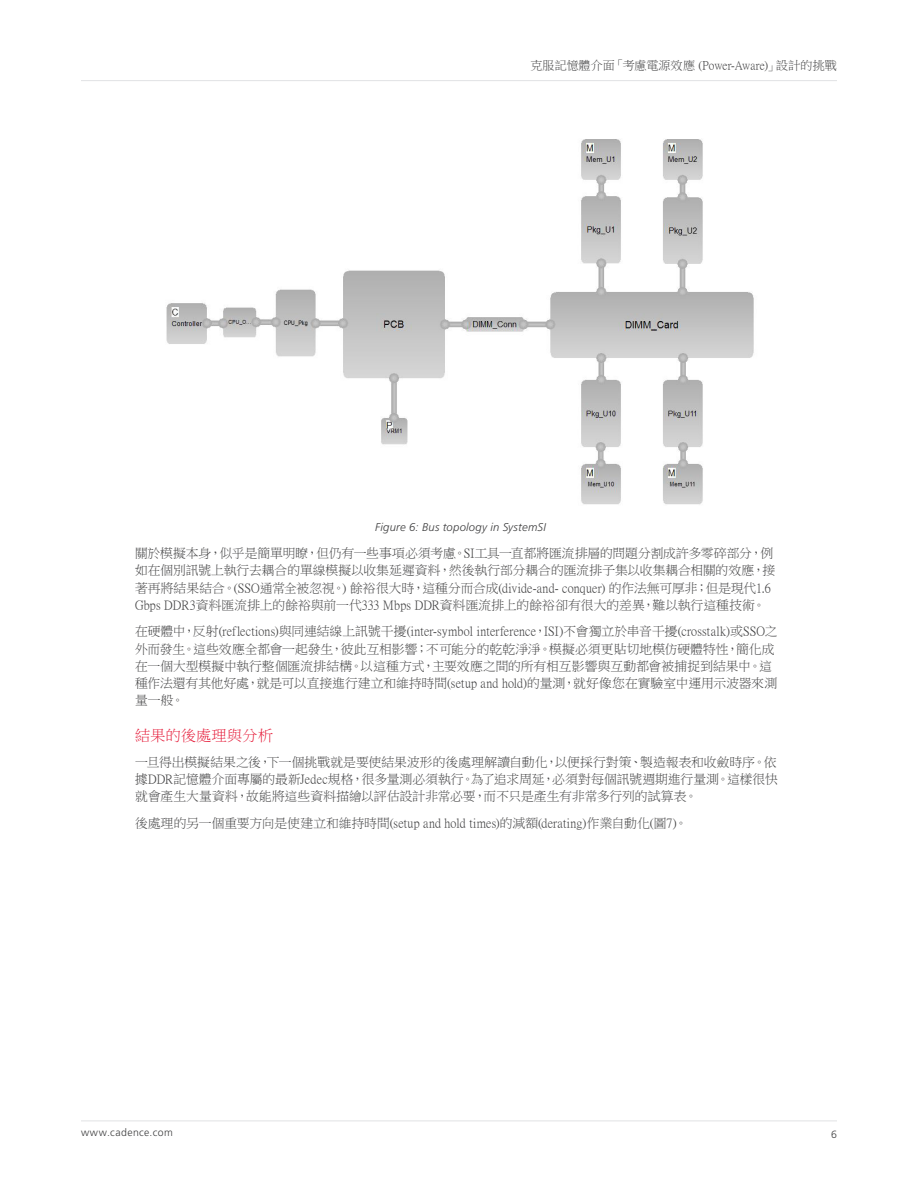
<style>
.page{position:relative;width:918px;height:1188px;background:#fff}
.page>*{position:absolute;margin:0;border:0;box-sizing:border-box;transform-origin:0 0}
.Body_Header_A{font:15px "P Ming Li U";letter-spacing:.025em;color:#e51836}
.Body{font:12.75px/17.2px "P Ming Li U";letter-spacing:.005em;color:#3e3e3f}
.t1{font:12px "P Ming Li U";letter-spacing:.005em;color:#3e3e3f}
.t2{font:italic 300 11.25px "Frutiger";letter-spacing:.02em;color:#3e3e3f}
.t3{font:300 10.5px "Frutiger";letter-spacing:.04em;color:#3e3e3f}
</style>
<div class="page">
<img style="left:166px;top:139px;width:588px;height:366px">
<hr style="left:81px;top:1121px;width:756px;height:1px;background:#e1e2e4">
<hr style="left:81px;top:80px;width:756px;height:1px;background:#e1e2e4">
<p class="t1" style="left:530px;top:59px;width:308px">克服記憶體介面「考慮電源效應 (Power-Aware)」設計的挑戰</p>
<p class="t2" style="left:375px;top:520px;width:172px">Figure 6: Bus topology in SystemSI</p>
<p class="Body" style="left:135px;top:545px;width:642px">關於模擬本身，似乎是簡單明瞭，但仍有一些事項必須考慮。SI工具一直都將匯流排層的問題分割成許多零碎部分，例如在個別訊號上執行去耦合的單線模擬以收集延遲資料，然後執行部分耦合的匯流排子集以收集耦合相關的效應，接著再將結果結合。(SSO通常全被忽視。) 餘裕很大時，這種分而合成(divide-and- conquer) 的作法無可厚非；但是現代1.6<br>Gbps DDR3資料匯流排上的餘裕與前一代333 Mbps DDR資料匯流排上的餘裕卻有很大的差異，難以執行這種技術。</p>
<p class="Body" style="left:135px;top:623px;width:644px">在硬體中，反射(reflections)與同連結線上訊號干擾(inter-symbol interference，ISI)不會獨立於串音干擾(crosstalk)或SSO之外而發生。這些效應全都會一起發生，彼此互相影響；不可能分的乾乾淨淨。模擬必須更貼切地模仿硬體特性，簡化成在一個大型模擬中執行整個匯流排結構。以這種方式，主要效應之間的所有相互影響與互動都會被捕捉到結果中。這種作法還有其他好處，就是可以直接進行建立和維持時間(setup and hold)的量測，就好像您在實驗室中運用示波器來測量一般。</p>
<p class="Body_Header_A" style="left:135px;top:728px;width:139px">結果的後處理與分析</p>
<p class="Body" style="left:135px;top:753px;width:644px;text-align:justify">一旦得出模擬結果之後，下一個挑戰就是要使結果波形的後處理解讀自動化，以便採行對策、製造報表和收斂時序。依據DDR記憶體介面專屬的最新Jedec規格，很多量測必須執行。為了追求周延，必須對每個訊號週期進行量測。這樣很快就會產生大量資料，故能將這些資料描繪以評估設計非常必要，而不只是產生有非常多行列的試算表。</p>
<p class="Body" style="left:135px;top:814px;width:554px">後處理的另一個重要方向是使建立和維持時間(setup and hold times)的減額(derating)作業自動化(圖7)。</p>
<p class="t3" style="left:81px;top:1127px;width:93px">www.cadence.com</p>
<p class="t3" style="left:831px;top:1128px;width:7px">6</p>
</div>
